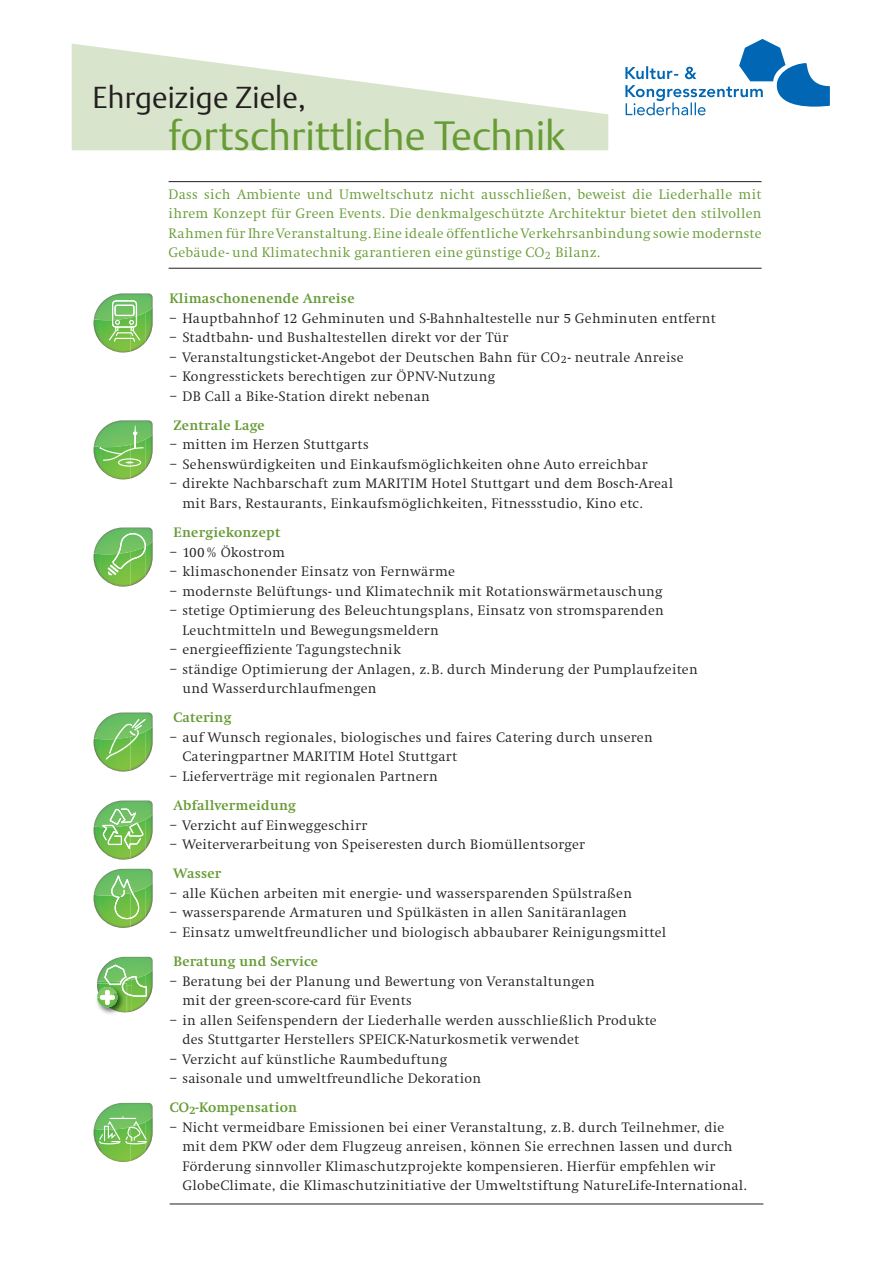
<style>
.page{position:relative;width:893px;height:1263px;background:#fff}
.page>*{position:absolute;margin:0;border:0;box-sizing:border-box;transform-origin:0 0}
.t1{font:40.5px "DTL Argo T Light";color:#669b35}
.t2{font:30px "DTL Argo T Light";letter-spacing:.01em;color:#231f20}
.t3{font:300 14.25px/19.5px "Swift";letter-spacing:.02em;color:#231f20}
.t4{font:300 14.25px/19.5px "Swift";letter-spacing:.02em;color:#669b35;text-align:justify}
.t5{font:700 14.25px "Swift";letter-spacing:.02em;color:#669b35}
.s1{font-weight:700;color:#669b35}
</style>
<div class="page">
<svg style="left:72px;top:44px;width:536px;height:106px;fill:#d9e4cc"></svg>
<hr style="left:169px;top:181px;width:593px;height:1px;background:#231f20">
<hr style="left:169px;top:268px;width:593px;height:1px;background:#231f20">
<img style="left:145px;top:320px;width:8px;height:22px">
<img style="left:94px;top:320px;width:3px;height:17px">
<img style="left:131px;top:320px;width:14px;height:32px">
<img style="left:101px;top:342px;width:30px;height:10px">
<img style="left:94px;top:293px;width:59px;height:27px">
<svg style="left:97px;top:293px;width:43px;height:49px"></svg>
<img style="left:145px;top:447px;width:8px;height:22px">
<img style="left:94px;top:447px;width:7px;height:22px">
<img style="left:131px;top:447px;width:14px;height:31px">
<img style="left:101px;top:467px;width:30px;height:12px">
<img style="left:94px;top:420px;width:59px;height:27px">
<svg style="left:97px;top:420px;width:47px;height:47px"></svg>
<img style="left:145px;top:554px;width:8px;height:23px">
<img style="left:94px;top:554px;width:7px;height:23px">
<img style="left:131px;top:575px;width:14px;height:11px">
<img style="left:101px;top:575px;width:30px;height:12px">
<img style="left:94px;top:527px;width:59px;height:27px">
<svg style="left:97px;top:527px;width:49px;height:48px"></svg>
<img style="left:145px;top:739px;width:8px;height:23px">
<img style="left:94px;top:739px;width:7px;height:23px">
<img style="left:131px;top:760px;width:14px;height:11px">
<img style="left:101px;top:760px;width:30px;height:12px">
<img style="left:94px;top:712px;width:59px;height:27px">
<svg style="left:97px;top:712px;width:49px;height:48px"></svg>
<img style="left:145px;top:827px;width:8px;height:23px">
<img style="left:94px;top:827px;width:7px;height:23px">
<img style="left:131px;top:827px;width:14px;height:32px">
<img style="left:101px;top:849px;width:30px;height:11px">
<img style="left:94px;top:800px;width:59px;height:27px">
<svg style="left:97px;top:800px;width:46px;height:49px"></svg>
<img style="left:145px;top:895px;width:8px;height:23px">
<img style="left:94px;top:895px;width:3px;height:17px">
<img style="left:131px;top:895px;width:14px;height:32px">
<img style="left:102px;top:919px;width:29px;height:9px">
<img style="left:94px;top:869px;width:59px;height:26px">
<svg style="left:97px;top:869px;width:42px;height:50px"></svg>
<img style="left:147px;top:982px;width:6px;height:20px">
<img style="left:147px;top:957px;width:6px;height:25px">
<img style="left:96px;top:998px;width:31px;height:16px">
<svg style="left:97px;top:957px;width:50px;height:55px"></svg>
<img style="left:145px;top:1130px;width:8px;height:22px">
<img style="left:94px;top:1132px;width:7px;height:20px">
<img style="left:131px;top:1144px;width:14px;height:17px">
<img style="left:101px;top:1144px;width:30px;height:18px">
<img style="left:147px;top:1103px;width:6px;height:27px">
<img style="left:94px;top:1119px;width:3px;height:13px">
<svg style="left:97px;top:1103px;width:50px;height:41px"></svg>
<hr style="left:170px;top:1204px;width:593px;height:1px;background:#231f20">
<svg style="left:625px;top:39px;width:205px;height:76px"></svg>
<h2 class="t2" style="left:92px;top:79px;width:215px">Ehrgeizige Ziele,</h2>
<h1 class="t1" style="left:169px;top:112px;width:398px">fortschrittliche Technik</h1>
<p class="t4" style="left:169px;top:185px;width:594px">Dass sich Ambiente und Umweltschutz nicht ausschließen, beweist die Liederhalle mit ihrem Konzept für Green Events. Die denkmalgeschützte Architektur bietet den stilvollen Rahmen für Ihre Veranstaltung. Eine ideale öffentliche Verkehrsanbindung sowie modernste Gebäude- und Klimatechnik garantieren eine günstige CO<sub>2</sub> Bilanz.</p>
<p class="t5" style="left:170px;top:291px;width:186px">Klimaschonenende Anreise</p>
<p class="t3" style="left:170px;top:308px;width:548px">– Hauptbahnhof 12 Gehminuten und S-Bahnhaltestelle nur 5 Gehminuten entfernt</p>
<p class="t3" style="left:170px;top:328px;width:340px">– Stadtbahn- und Bushaltestellen direkt vor der Tür</p>
<p class="t3" style="left:170px;top:347px;width:515px">– Veranstaltungsticket-Angebot der Deutschen Bahn für CO<sub>2</sub>- neutrale Anreise</p>
<p class="t3" style="left:170px;top:367px;width:327px">– Kongresstickets berechtigen zur ÖPNV-Nutzung</p>
<p class="t3" style="left:170px;top:386px;width:262px">– DB Call a Bike-Station direkt nebenan</p>
<p class="t5" style="left:174px;top:417px;width:93px">Zentrale Lage</p>
<p class="t3" style="left:170px;top:435px;width:201px">– mitten im Herzen Stuttgarts</p>
<p class="t3" style="left:170px;top:455px;width:479px">– Sehenswürdigkeiten und Einkaufsmöglichkeiten ohne Auto erreichbar</p>
<p class="t3" style="left:182px;top:474px;width:492px;text-indent:-13px">– direkte Nachbarschaft zum MARITIM Hotel Stuttgart und dem Bosch-Areal mit Bars, Restaurants, Einkaufsmöglichkeiten, Fitnessstudio, Kino etc.</p>
<p class="t5" style="left:174px;top:525px;width:108px">Energiekonzept</p>
<p class="t3" style="left:170px;top:542px;width:117px">– 100% Ökostrom</p>
<p class="t3" style="left:170px;top:562px;width:287px">– klimaschonender Einsatz von Fernwärme</p>
<p class="t3" style="left:170px;top:581px;width:495px">– modernste Belüftungs- und Klimatechnik mit Rotationswärmetauschung</p>
<p class="t3" style="left:182px;top:601px;width:483px;text-indent:-13px">– stetige Optimierung des Beleuchtungsplans, Einsatz von stromsparenden<br>Leuchtmitteln und Bewegungsmeldern</p>
<p class="t3" style="left:170px;top:640px;width:233px">– energieeffiziente Tagungstechnik</p>
<p class="t3" style="left:182px;top:659px;width:517px;text-indent:-13px">– ständige Optimierung der Anlagen, z.B. durch Minderung der Pumplaufzeiten und Wasserdurchlaufmengen</p>
<p class="t5" style="left:174px;top:710px;width:60px">Catering</p>
<p class="t3" style="left:182px;top:728px;width:472px;text-indent:-13px">– auf Wunsch regionales, biologisches und faires Catering durch unseren<br>Cateringpartner MARITIM Hotel Stuttgart</p>
<p class="t3" style="left:170px;top:767px;width:270px">– Lieferverträge mit regionalen Partnern</p>
<p class="t5" style="left:174px;top:798px;width:124px">Abfallvermeidung</p>
<p class="t3" style="left:170px;top:815px;width:199px">– Verzicht auf Einweggeschirr</p>
<p class="t3" style="left:170px;top:835px;width:417px">– Weiterverarbeitung von Speiseresten durch Biomüllentsorger</p>
<p class="t5" style="left:174px;top:866px;width:49px">Wasser</p>
<p class="t3" style="left:170px;top:884px;width:464px">– alle Küchen arbeiten mit energie- und wassersparenden Spülstraßen</p>
<p class="t3" style="left:170px;top:903px;width:459px">– wassersparende Armaturen und Spülkästen in allen Sanitäranlagen</p>
<p class="t3" style="left:170px;top:923px;width:498px">– Einsatz umweltfreundlicher und biologisch abbaubarer Reinigungsmittel</p>
<p class="t5" style="left:174px;top:953px;width:146px">Beratung und Service</p>
<p class="t3" style="left:182px;top:971px;width:414px;text-indent:-13px">– Beratung bei der Planung und Bewertung von Veranstaltungen mit der green-score-card für Events</p>
<p class="t3" style="left:182px;top:1010px;width:476px;text-indent:-13px">– in allen Seifenspendern der Liederhalle werden ausschließlich Produkte des Stuttgarter Herstellers SPEICK-Naturkosmetik verwendet</p>
<p class="t3" style="left:170px;top:1049px;width:279px">– Verzicht auf künstliche Raumbeduftung</p>
<p class="t3" style="left:170px;top:1064px;width:313px;line-height:29.4px">– saisonale und umweltfreundliche Dekoration<br><span class="s1">CO</span><sub>2</sub><span class="s1">-Kompensation</span></p>
<p class="t3" style="left:182px;top:1118px;width:566px;text-indent:-13px">– Nicht vermeidbare Emissionen bei einer Veranstaltung, z.B. durch Teilnehmer, die mit dem PKW oder dem Flugzeug anreisen, können Sie errechnen lassen und durch Förderung sinnvoller Klimaschutzprojekte kompensieren. Hierfür empfehlen wir GlobeClimate, die Klimaschutzinitiative der Umweltstiftung NatureLife-International.</p>
</div>
